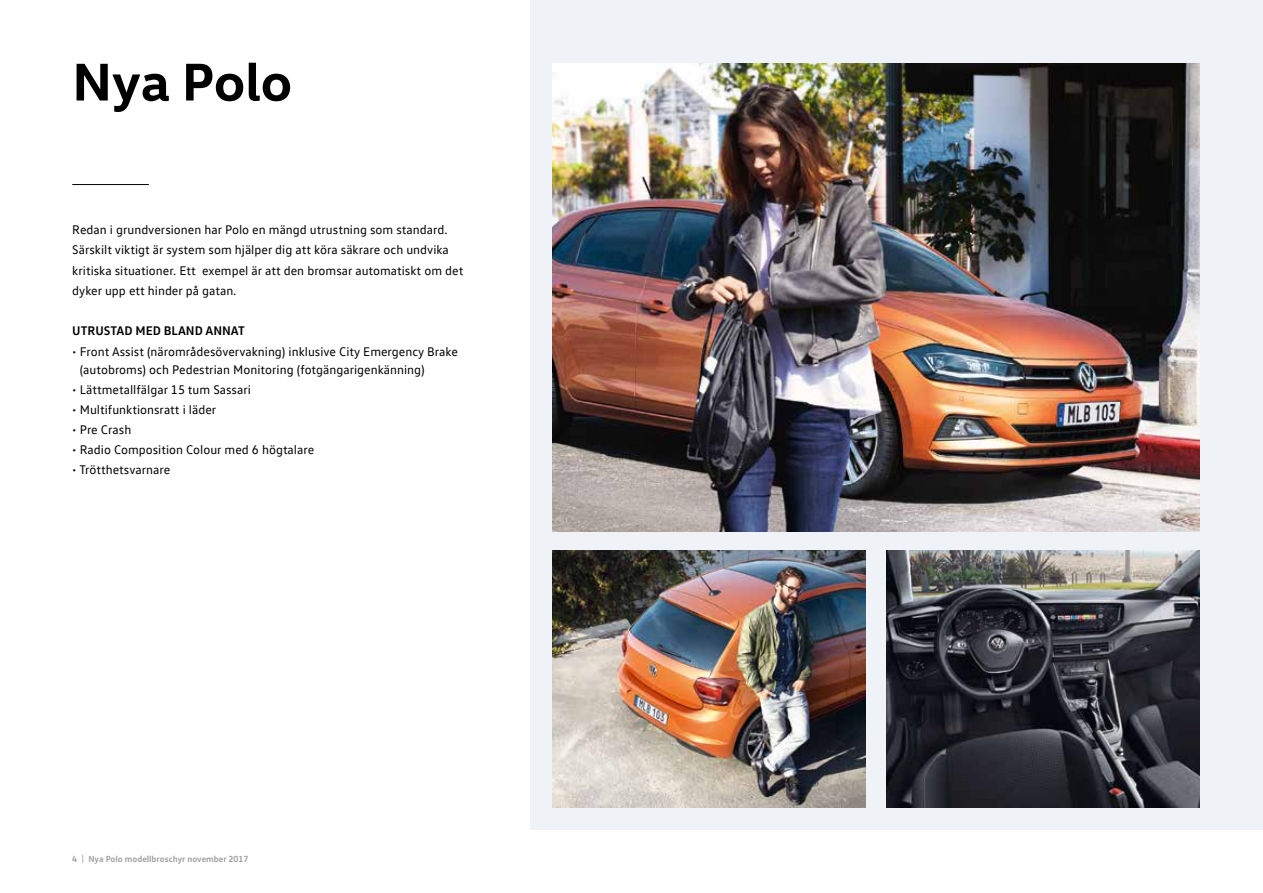
<style>
.page{position:relative;width:1263px;height:893px;background:#fff}
.page>*{position:absolute;margin:0;border:0;box-sizing:border-box;transform-origin:0 0}
.t1{font:700 54px "VW Head";color:#000}
.t2{font:12.75px/20.2px "VW Text";color:#000}
.t3{font:700 12.75px "VW Text";color:#000}
.t4{font:700 9px "VW Text";color:#9d9d9c}
</style>
<div class="page">
<div style="left:531px;top:0;width:732px;height:829px;background:#eff3f8"></div>
<hr style="left:72px;top:184px;width:77px;height:1px;background:#000">
<img style="left:552px;top:551px;width:313px;height:257px">
<img style="left:552px;top:64px;width:647px;height:467px">
<img style="left:886px;top:551px;width:313px;height:257px">
<h1 class="t1" style="left:72px;top:47px;width:221px">Nya Polo</h1>
<p class="t2" style="left:72px;top:219px;width:393px">Redan i grundversionen har Polo en mängd utrustning som standard.<br>Särskilt viktigt är system som hjälper dig att köra säkrare och undvika kritiska situationer. Ett exempel är att den bromsar automatiskt om det dyker upp ett hinder på gatan.</p>
<p class="t3" style="left:72px;top:323px;width:174px">UTRUSTAD MED BLAND ANNAT</p>
<p class="t2" style="left:80px;top:342px;width:380px;line-height:18px;text-indent:-8px">• Front Assist (närområdesövervakning) inklusive City Emergency Brake (autobroms) och Pedestrian Monitoring (fotgängarigenkänning)</p>
<p class="t2" style="left:72px;top:379px;width:180px">• Lättmetallfälgar 15 tum Sassari</p>
<p class="t2" style="left:72px;top:399px;width:146px">• Multifunktionsratt i läder</p>
<p class="t2" style="left:72px;top:419px;width:61px">• Pre Crash</p>
<p class="t2" style="left:72px;top:439px;width:243px">• Radio Composition Colour med 6 högtalare</p>
<p class="t2" style="left:72px;top:459px;width:99px">• Trötthetsvarnare</p>
<p class="t4" style="left:72px;top:853px;width:178px">4 | Nya Polo modellbroschyr november 2017</p>
</div>
